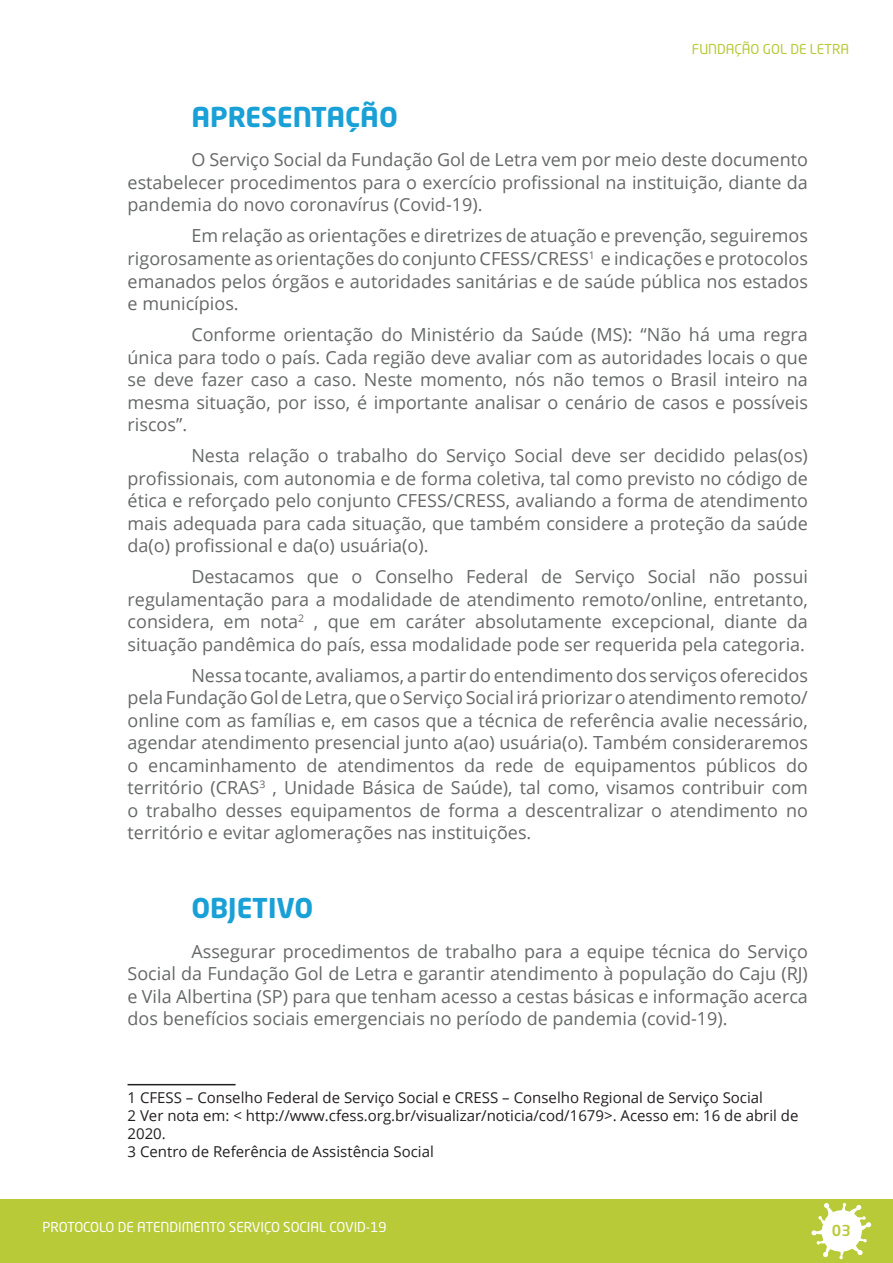
<style>
.page{position:relative;width:893px;height:1263px;background:#fff}
.page>*{position:absolute;margin:0;border:0;box-sizing:border-box;transform-origin:0 0}
.TITULOS{font:700 27px "Neo Tech Std";color:#19a0d7}
.Texto{font:18px/22.5px "Open Sans";color:#666868;text-align:justify}
.Nota_de_rodapé{font:15px/18px "Open Sans";color:#231f20}
.t1{font:500 15px "Neo Tech Std";color:#b8ca38}
.t2{font:13.5px "Neo Tech Std";color:#fff}
.t3{font:13.5px "Neo Tech Std";color:#b8ca38}
</style>
<div class="page">
<div style="left:0;top:1199px;width:893px;height:64px;background:#b8ca38"></div>
<svg style="left:811px;top:1203px;width:60px;height:56px"></svg>
<hr style="left:128px;top:1084px;width:108px;height:1px;background:#231f20">
<p class="t3" style="left:692px;top:41px;width:159px">FUNDAÇÃO GOL DE LETRA</p>
<p class="TITULOS" style="left:191px;top:100px;width:208px">APRESENTAÇÃO</p>
<p class="Texto" style="left:128px;top:148px;width:682px;text-indent:64px">O Serviço Social da Fundação Gol de Letra vem por meio deste documento estabelecer procedimentos para o exercício profissional na instituição, diante da pandemia do novo coronavírus (Covid-19).</p>
<p class="Texto" style="left:128px;top:224px;width:682px;text-indent:64px">Em relação as orientações e diretrizes de atuação e prevenção, seguiremos rigorosamente as orientações do conjunto CFESS/CRESS<sup>1</sup> e indicações e protocolos emanados pelos órgãos e autoridades sanitárias e de saúde pública nos estados e municípios.</p>
<p class="Texto" style="left:128px;top:323px;width:682px;text-indent:64px">Conforme orientação do Ministério da Saúde (MS): “Não há uma regra única para todo o país. Cada região deve avaliar com as autoridades locais o que se deve fazer caso a caso. Neste momento, nós não temos o Brasil inteiro na mesma situação, por isso, é importante analisar o cenário de casos e possíveis riscos”.</p>
<p class="Texto" style="left:128px;top:444px;width:682px;text-indent:64px">Nesta relação o trabalho do Serviço Social deve ser decidido pelas(os) profissionais, com autonomia e de forma coletiva, tal como previsto no código de ética e reforçado pelo conjunto CFESS/CRESS, avaliando a forma de atendimento mais adequada para cada situação, que também considere a proteção da saúde da(o) profissional e da(o) usuária(o).</p>
<p class="Texto" style="left:128px;top:565px;width:682px;text-indent:64px">Destacamos que o Conselho Federal de Serviço Social não possui regulamentação para a modalidade de atendimento remoto/online, entretanto, considera, em nota<sup>2</sup> , que em caráter absolutamente excepcional, diante da situação pandêmica do país, essa modalidade pode ser requerida pela categoria.</p>
<p class="Texto" style="left:128px;top:663px;width:682px;text-indent:64px">Nessa tocante, avaliamos, a partir do entendimento dos serviços oferecidos pela Fundação Gol de Letra, que o Serviço Social irá priorizar o atendimento remoto/ online com as famílias e, em casos que a técnica de referência avalie necessário, agendar atendimento presencial junto a(ao) usuária(o). Também consideraremos o encaminhamento de atendimentos da rede de equipamentos públicos do território (CRAS<sup>3</sup> , Unidade Básica de Saúde), tal como, visamos contribuir com o trabalho desses equipamentos de forma a descentralizar o atendimento no território e evitar aglomerações nas instituições.</p>
<p class="TITULOS" style="left:191px;top:891px;width:123px">OBJETIVO</p>
<p class="Texto" style="left:128px;top:939px;width:682px;text-indent:64px">Assegurar procedimentos de trabalho para a equipe técnica do Serviço Social da Fundação Gol de Letra e garantir atendimento à população do Caju (RJ) e Vila Albertina (SP) para que tenham acesso a cestas básicas e informação acerca dos benefícios sociais emergenciais no período de pandemia (covid-19).</p>
<p class="Nota_de_rodapé" style="left:128px;top:1088px;width:637px">1 CFESS – Conselho Federal de Serviço Social e CRESS – Conselho Regional de Serviço Social</p>
<p class="Nota_de_rodapé" style="left:128px;top:1106px;width:672px">2 Ver nota em: &lt; http://www.cfess.org.br/visualizar/noticia/cod/1679&gt;. Acesso em: 16 de abril de<br>2020.</p>
<p class="Nota_de_rodapé" style="left:128px;top:1142px;width:308px">3 Centro de Referência de Assistência Social</p>
<p class="t2" style="left:43px;top:1219px;width:346px">PROTOCOLO DE ATENDIMENTO SERVIÇO SOCIAL COVID-19</p>
<p class="t1" style="left:832px;top:1221px;width:20px">03</p>
</div>
